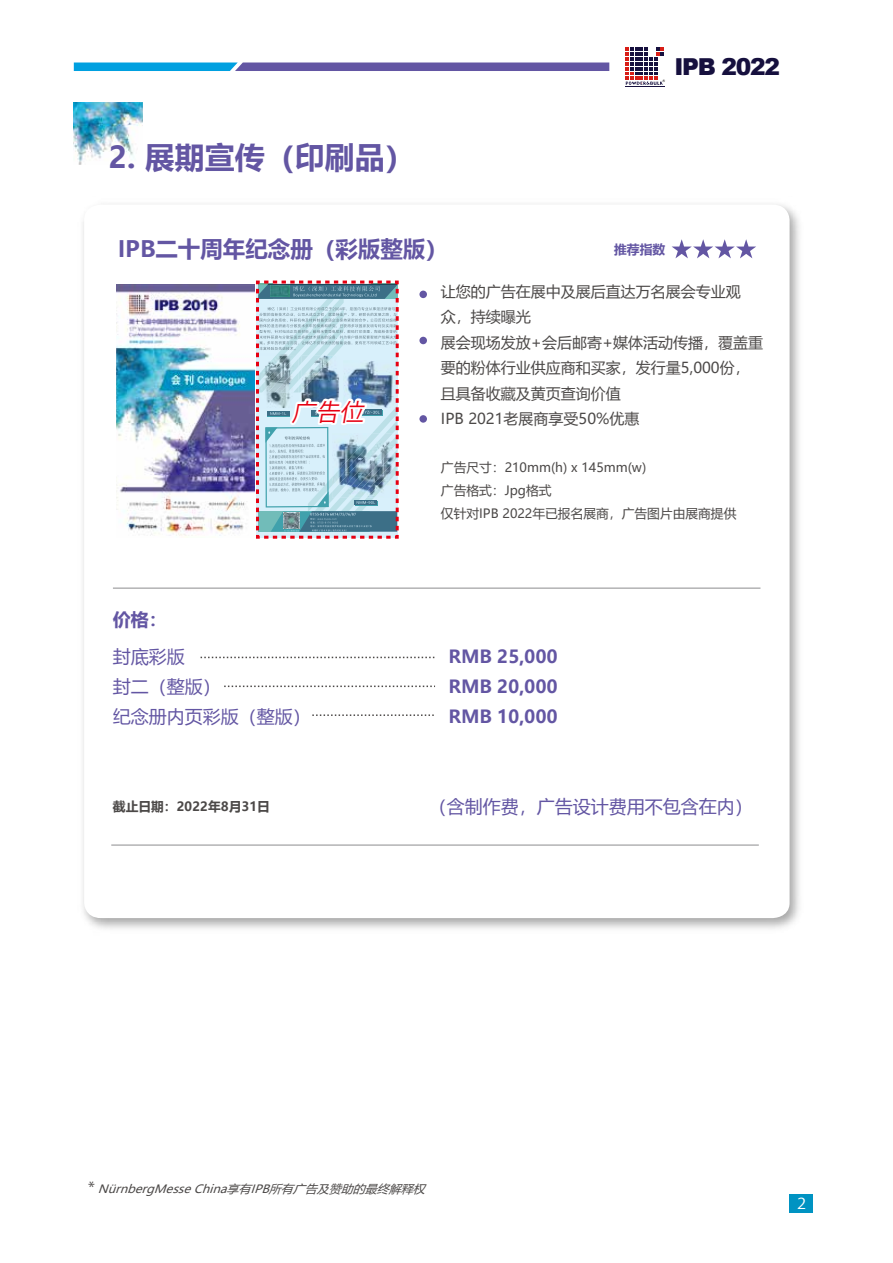
<style>
.page{position:relative;width:893px;height:1263px;background:#fff}
.page>*{position:absolute;margin:0;border:0;box-sizing:border-box;transform-origin:0 0}
.t1{font:700 30px "Microsoft Ya Hei";color:#6356a3}
.t2{font:italic 24px "Koz Go Pr 6 N";color:#e60012}
.t3{font:900 23.4px "Arial";letter-spacing:-.05em;color:#16103e}
.t4{font:700 22.5px "Microsoft Ya Hei";color:#6356a3}
.t5{font:18px/30px "Microsoft Ya Hei";color:#6356a3}
.t6{font:700 18px/30px "Microsoft Ya Hei";color:#6356a3;text-align:justify}
.t7{font:15px/25.5px "Microsoft Ya Hei";color:#4c4948}
.t8{font:15px "Koz Go Pr 6 N";color:#fff;scale:1.1 1}
.t9{font:12.75px/22.5px "Microsoft Ya Hei";color:#4c4948}
.t10{font:700 12.75px "Microsoft Ya Hei";color:#4c4948}
.t11{font:700 12.75px "Microsoft Ya Hei";color:#6356a3}
.t12{font:italic 11.4px "Microsoft Ya Hei";color:#4c4948;scale:1.05 1}
.s1{font-family:"Koz Go Pr 6 N";font-style:normal;font-size:15px}
</style>
<div class="page">
<img style="left:83px;top:204px;width:717px;height:725px">
<div style="left:84px;top:205px;width:706px;height:713px;background:#fff;border-radius:16px"></div>
<img style="left:117px;top:285px;width:137px;height:252px">
<svg style="left:672px;top:239px;width:84px;height:19px"></svg>
<svg style="left:201px;top:657px;width:234px;height:1px"></svg>
<svg style="left:224px;top:685px;width:211px;height:2px"></svg>
<svg style="left:312px;top:714px;width:122px;height:2px"></svg>
<svg style="left:74px;top:62px;width:535px;height:9px"></svg>
<hr style="left:626px;top:86px;width:39px;height:1px;background:#16103e">
<svg style="left:626px;top:48px;width:39px;height:37px"></svg>
<img style="left:74px;top:102px;width:69px;height:62px">
<hr style="left:113px;top:587px;width:647px;height:2px;background:#b3b3b4">
<hr style="left:111px;top:844px;width:648px;height:2px;background:#b3b3b4">
<div style="left:419px;top:291px;width:8px;height:7px;background:#6356a3;border-radius:50%"></div>
<div style="left:419px;top:337px;width:8px;height:7px;background:#6356a3;border-radius:50%"></div>
<div style="left:419px;top:415px;width:8px;height:8px;background:#6356a3;border-radius:50%"></div>
<div style="left:790px;top:1194px;width:23px;height:19px;background:#0093c2"></div>
<svg style="left:254px;top:280px;width:145px;height:259px"></svg>
<h1 class="t1" style="left:109px;top:136px;width:308px">2. 展期宣传（印刷品）</h1>
<h3 class="t3" style="left:674px;top:50px;width:107px">IPB 2022</h3>
<h3 class="t4" style="left:118px;top:233px;width:332px">IPB二十周年纪念册（彩版整版）</h3>
<p class="t11" style="left:614px;top:241px;width:52px">推荐指数</p>
<p class="t7" style="left:441px;top:278px;width:324px">让您的广告在展中及展后直达万名展会专业观<br>众，持续曝光<br>展会现场发放+会后邮寄+媒体活动传播，覆盖重要的粉体行业供应商和买家，发行量5,000份，且具备收藏及黄页查询价值<br>IPB 2021老展商享受50%优惠</p>
<p class="t9" style="left:441px;top:456px;width:297px">广告尺寸：210mm(h) x 145mm(w)<br>广告格式：Jpg格式<br>仅针对IPB 2022年已报名展商，广告图片由展商提供</p>
<h2 class="t2" style="left:291px;top:398px;width:81px">广告位</h2>
<p class="t6" style="left:113px;top:603px;width:55px">价格：</p>
<p class="t5" style="left:113px;top:641px;width:199px">封底彩版<br>封二（整版）<br>纪念册内页彩版（整版）</p>
<p class="t10" style="left:113px;top:798px;width:159px">截止日期：2022年8月31日</p>
<p class="t6" style="left:448px;top:641px;width:111px">RMB 25,000<br>RMB 20,000<br>RMB 10,000</p>
<p class="t5" style="left:429px;top:791px;width:325px">（含制作费，广告设计费用不包含在内）</p>
<p class="t12" style="left:88px;top:1181px;width:327px"><span class="s1">*</span> NürnbergMesseChina享有IPB所有广告及赞助的最终解释权</p>
<p class="t8" style="left:797px;top:1195px;width:10px">2</p>
</div>
